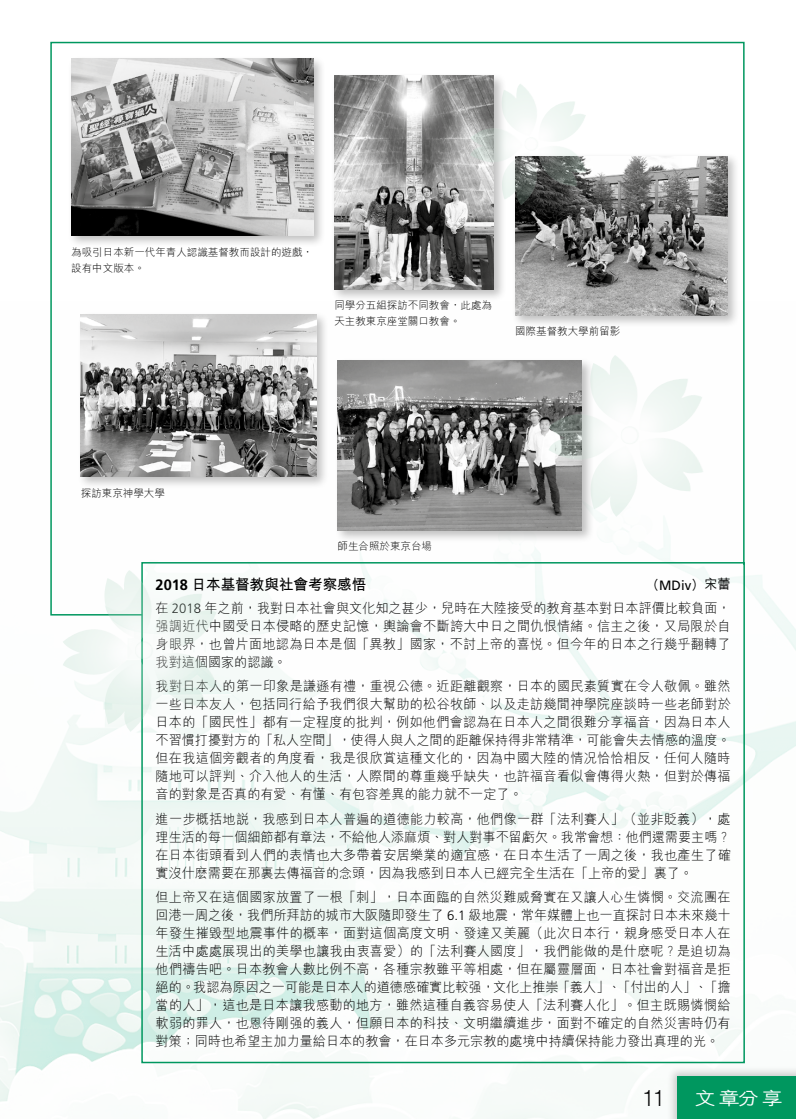
<style>
.page{position:relative;width:796px;height:1119px;background:#fff}
.page>*{position:absolute;margin:0;border:0;box-sizing:border-box;transform-origin:0 0}
.t1{font:300 condensed 22.5px "Helvetica Neue";color:#000}
.t2{font:500 18px "M Hei HK";color:#fff;scale:1.2 1}
.t3{font:700 15px "M Hei HK";color:#000}
.t4{font:300 13.5px/18px "M Hei HK";color:#000;text-align:justify}
.t5{font:300 10.5px/15.8px "M Hei HK";color:#000}
.s1{font-family:"Frutiger"}
.s2{font-weight:500}
.s3{font-family:"Frutiger";font-weight:400}
</style>
<div class="page">
<img style="left:0;top:575px;width:795px;height:543px">
<svg style="left:50px;top:41px;width:695px;height:575px"></svg>
<div style="left:511px;top:153px;width:228px;height:175px;background:#000;opacity:.25"></div>
<img style="left:515px;top:156px;width:212px;height:159px">
<div style="left:77px;top:311px;width:252px;height:178px;background:#000;opacity:.25"></div>
<img style="left:81px;top:315px;width:235px;height:161px">
<div style="left:330px;top:72px;width:176px;height:230px;background:#000;opacity:.25"></div>
<img style="left:334px;top:76px;width:159px;height:213px">
<div style="left:333px;top:357px;width:261px;height:186px;background:#000;opacity:.25"></div>
<img style="left:337px;top:360px;width:244px;height:170px">
<div style="left:67px;top:55px;width:259px;height:194px;background:#000;opacity:.25"></div>
<img style="left:71px;top:58px;width:242px;height:178px">
<div style="left:141px;top:562px;width:603px;height:501px;border:2px solid #00975f"></div>
<img style="left:548px;top:355px;width:155px;height:162px">
<img style="left:63px;top:570px;width:155px;height:161px">
<img style="left:470px;top:83px;width:116px;height:122px">
<div style="left:666px;top:1064px;width:129px;height:54px;background:#000;opacity:.2"></div>
<div style="left:677px;top:1076px;width:118px;height:42px;background:#00975f"></div>
<p class="t5" style="left:71px;top:244px;width:243px">為吸引日本新一代年青人認識基督教而設計的遊戲，設有中文版本。</p>
<p class="t5" style="left:334px;top:297px;width:159px">同學分五組探訪不同教會，此處為天主教東京座堂關口教會。</p>
<p class="t5" style="left:515px;top:323px;width:106px">國際基督教大學前留影</p>
<p class="t5" style="left:81px;top:485px;width:85px">探訪東京神學大學</p>
<p class="t5" style="left:337px;top:538px;width:96px">師生合照於東京台場</p>
<p class="t3" style="left:155px;top:573px;width:212px"><span class="s1">2018</span> 日本基督教與社會考察感悟</p>
<p class="t4" style="left:155px;top:572px;width:576px;line-height:23.4px;text-align:right"><span class="s2">（</span><span class="s3">MDiv</span><span class="s2">）宋蕾<br></span>在 <span class="s1">2018</span> 年之前，我對日本社會與文化知之甚少，兒時在大陸接受的教育基本對日本評價比較負面，</p>
<p class="t4" style="left:155px;top:616px;width:576px">强調近代中國受日本侵略的歷史記憶，輿論會不斷誇大中日之間仇恨情緒。信主之後，又局限於自身眼界，也曾片面地認為日本是個「異教」國家，不討上帝的喜悅。但今年的日本之行幾乎翻轉了我對這個國家的認識。</p>
<p class="t4" style="left:155px;top:677px;width:576px">我對日本人的第一印象是謙遜有禮，重視公德。近距離觀察，日本的國民素質實在令人敬佩。雖然一些日本友人，包括同行給予我們很大幫助的松谷牧師、以及走訪幾間神學院座談時一些老師對於日本的「國民性」都有一定程度的批判，例如他們會認為在日本人之間很難分享福音，因為日本人不習慣打擾對方的「私人空間」，使得人與人之間的距離保持得非常精準，可能會失去情感的溫度。但在我這個旁觀者的角度看，我是很欣賞這種文化的，因為中國大陸的情况恰恰相反，任何人隨時隨地可以評判、介入他人的生活，人際間的尊重幾乎缺失，也許福音看似會傳得火熱，但對於傳福音的對象是否真的有愛、有懂、有包容差異的能力就不一定了。</p>
<p class="t4" style="left:155px;top:809px;width:576px">進一步概括地說，我感到日本人普遍的道德能力較高，他們像一群「法利賽人」（並非貶義），處理生活的每一個細節都有章法，不給他人添麻煩、對人對事不留虧欠。我常會想：他們還需要主嗎？在日本街頭看到人們的表情也大多帶着安居樂業的適宜感，在日本生活了一周之後，我也產生了確實沒什麽需要在那裏去傳福音的念頭，因為我感到日本人已經完全生活在「上帝的愛」裏了。</p>
<p class="t4" style="left:155px;top:887px;width:576px">但上帝又在這個國家放置了一根「刺」，日本面臨的自然災難威脅實在又讓人心生憐憫。交流團在回港一周之後，我們所拜訪的城市大阪隨即發生了 <span class="s1">6.1</span> 級地震，常年媒體上也一直探討日本未來幾十年發生摧毀型地震事件的概率，面對這個高度文明、發達又美麗（此次日本行，親身感受日本人在生活中處處展現出的美學也讓我由衷喜愛）的「法利賽人國度」，我們能做的是什麽呢？是迫切為他們禱告吧。日本教會人數比例不高，各種宗教雖平等相處，但在屬靈層面，日本社會對福音是拒絕的。我認為原因之一可能是日本人的道德感確實比較强，文化上推崇「義人」、「付出的人」、「擔當的人」，這也是日本讓我感動的地方，雖然這種自義容易使人「法利賽人化」。但主既賜憐憫給軟弱的罪人，也恩待剛强的義人，但願日本的科技、文明繼續進步，面對不確定的自然災害時仍有對策；同時也希望主加力量給日本的教會，在日本多元宗教的處境中持續保持能力發出真理的光。</p>
<h1 class="t1" style="left:642px;top:1084px;width:23px">11</h1>
<h2 class="t2" style="left:694px;top:1084px;width:75px">文章分享</h2>
</div>
